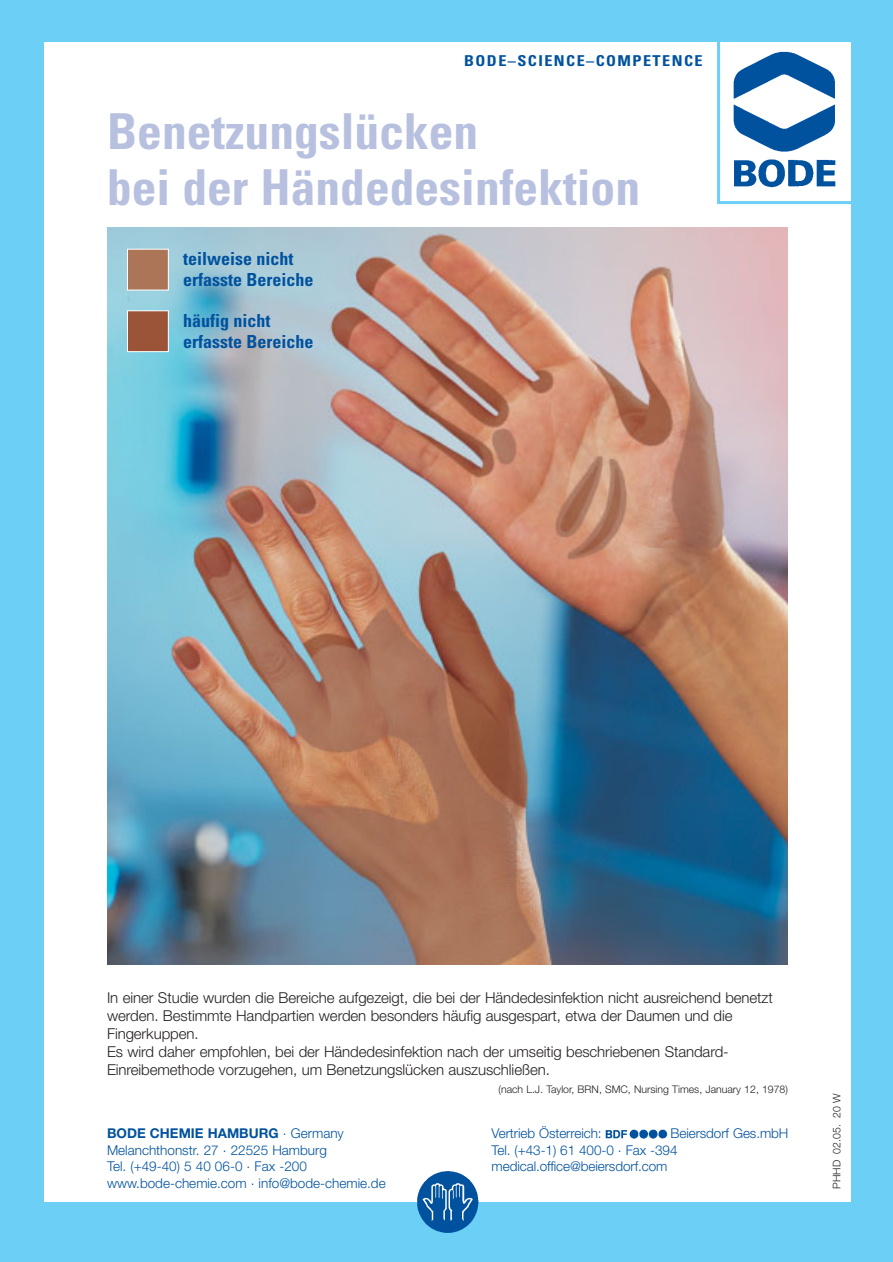
<style>
.page{position:relative;width:893px;height:1262px;background:#fff}
.page>*{position:absolute;margin:0;border:0;box-sizing:border-box;transform-origin:0 0}
.t1{font:700 condensed 49.5px/55.5px "Univers";color:#b7c0df}
.t2{font:700 condensed 18px/21px "Univers";color:#00529f}
.t3{font:300 15px/18px "Helvetica Neue";letter-spacing:-.005em;color:#231f1f}
.t4{font:700 condensed 15px "Univers";letter-spacing:.09em;color:#00529f;scale:1.08 1}
.t5{font:300 13.5px/16.5px "Helvetica Neue";letter-spacing:-.005em;color:#00529f}
.t6{font:300 10.5px "Helvetica Neue";color:#231f1f}
.s1{font-weight:700}
</style>
<div class="page">
<div style="left:1px;top:1202px;width:891px;height:59px;background:#6ccff6"></div>
<div style="left:0;top:0;width:43px;height:1261px;background:#6ccff6"></div>
<img style="left:733px;top:51px;width:103px;height:137px">
<div style="left:717px;top:35px;width:139px;height:169px;border:3px solid #6ccff6"></div>
<div style="left:1px;top:0;width:891px;height:41px;background:#6ccff6"></div>
<div style="left:851px;top:0;width:41px;height:1261px;background:#6ccff6"></div>
<img style="left:107px;top:227px;width:680px;height:738px">
<div style="left:127px;top:249px;width:41px;height:41px;background:#ad7557"></div>
<div style="left:127px;top:249px;width:42px;height:41px;border:1px solid #fff"></div>
<div style="left:127px;top:311px;width:41px;height:40px;background:#9c5438"></div>
<div style="left:127px;top:310px;width:42px;height:42px;border:1px solid #fff"></div>
<img style="left:417px;top:1171px;width:62px;height:62px">
<img style="left:605px;top:1129px;width:62px;height:10px">
<p class="t4" style="left:464px;top:55px;width:222px">BODE–SCIENCE–COMPETENCE</p>
<h1 class="t1" style="left:107px;top:109px;width:534px">Benetzungslücken<br>bei der Händedesinfektion</h1>
<p class="t2" style="left:183px;top:250px;width:132px">teilweise nicht erfasste Bereiche</p>
<p class="t2" style="left:183px;top:312px;width:132px">häufig nicht erfasste Bereiche</p>
<p class="t3" style="left:107px;top:989px;width:667px">In einer Studie wurden die Bereiche aufgezeigt, die bei der Händedesinfektion nicht ausreichend benetzt werden. Bestimmte Handpartien werden besonders häufig ausgespart, etwa der Daumen und die Fingerkuppen.<br>Es wird daher empfohlen, bei der Händedesinfektion nach der umseitig beschriebenen Standard-Einreibemethode vorzugehen, um Benetzungslücken auszuschließen.</p>
<p class="t6" style="left:498px;top:1085px;width:291px">(nach L.J. Taylor, BRN, SMC, Nursing Times, January 12, 1978)</p>
<p class="t5" style="left:107px;top:1126px;width:280px"><span class="s1">BODE CHEMIE HAMBURG</span> . Germany Melanchthonstr. 27 . 22525 Hamburg<br>Tel. (+49-40) 5 40 06-0 . Fax -200 www.bode-chemie.com . info@bode-chemie.de</p>
<p class="t5" style="left:491px;top:1126px;width:111px">Vertrieb Österreich:</p>
<p class="t5" style="left:491px;top:1126px;width:298px;text-indent:179px">Beiersdorf Ges.mbH<br>Tel. (+43-1) 61 400-0 . Fax -394 medical.office@beiersdorf.com</p>
<p class="t6" style="left:832px;top:1188px;width:97px;rotate:-90deg">PHHD 02.05. 20 W</p>
</div>
